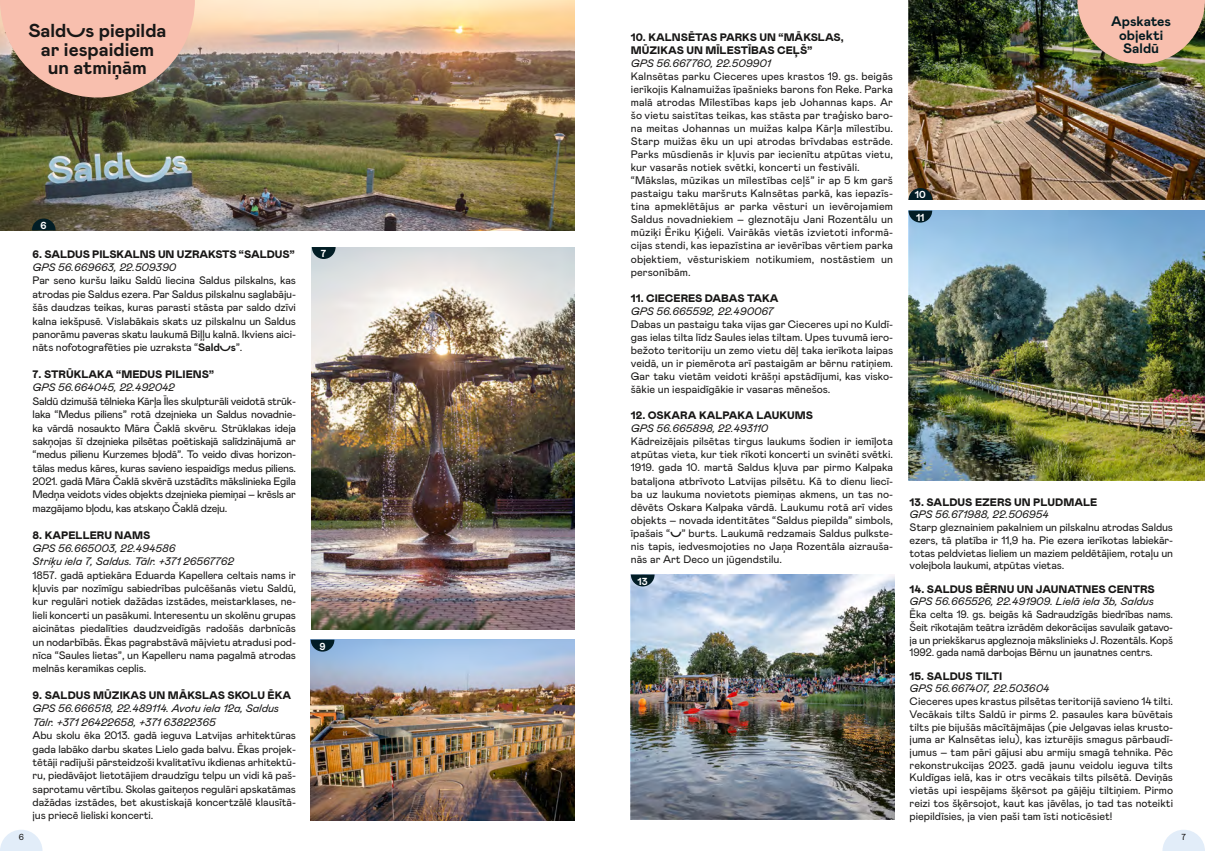
<style>
.page{position:relative;width:1205px;height:851px;background:#fff}
.page>*{position:absolute;margin:0;border:0;box-sizing:border-box;transform-origin:0 0}
.t1{font:700 18.75px/18.8px "Mabry Pro";color:#181716;text-align:center}
.t2{font:700 13.75px/13.8px "Mabry Pro";color:#031a20;text-align:center}
.t3{font:10.88px/13px "Mabry Pro";letter-spacing:.005em;color:#181716;text-align:justify}
.t4{font:italic 10.88px/13.4px "Mabry Pro";color:#181716}
.t5{font:900 10.88px/13px "Mabry Pro";color:#181716}
.t6{font:700 10.12px "Mabry Pro";color:#fff}
.t7{font:8.75px "Mabry Pro";color:#181716}
.s1{font-family:"Overpriced Mabry"}
.s2{font-family:"Overpriced Mabry";font-weight:700}
</style>
<div class="page">
<svg style="left:1162px;top:830px;width:43px;height:20px"></svg>
<img style="left:908px;top:0;width:297px;height:199px">
<img style="left:908px;top:210px;width:297px;height:270px">
<img style="left:0;top:0;width:574px;height:230px">
<svg style="left:0;top:830px;width:43px;height:20px"></svg>
<svg style="left:0;top:0;width:195px;height:97px;background:#d8aa9a"></svg>
<svg style="left:1077px;top:0;width:128px;height:64px;background:#d6ad93"></svg>
<img style="left:312px;top:247px;width:262px;height:382px">
<img style="left:311px;top:639px;width:263px;height:181px">
<svg style="left:32px;top:218px;width:24px;height:12px"></svg>
<svg style="left:908px;top:188px;width:24px;height:12px"></svg>
<svg style="left:312px;top:247px;width:24px;height:12px"></svg>
<svg style="left:908px;top:210px;width:24px;height:12px"></svg>
<img style="left:631px;top:574px;width:264px;height:245px">
<svg style="left:631px;top:574px;width:23px;height:12px"></svg>
<svg style="left:311px;top:639px;width:23px;height:12px"></svg>
<h1 class="t1" style="left:28px;top:20px;width:140px"><span class="s1">Saldus</span> piepilda ar iespaidiem un atmiņām</h1>
<p class="t5" style="left:631px;top:30px;width:214px">10. KALNSĒTAS PARKS UN “MĀKSLAS,<br>MŪZIKAS UN MĪLESTĪBAS CEĻŠ”</p>
<p class="t4" style="left:631px;top:56px;width:141px">GPS 56.667760, 22.509901</p>
<p class="t3" style="left:631px;top:69px;width:264px;text-align:left">Kalnsētas parku Cieceres upes krastos 19. gs. beigās ierīkojis Kalnamuižas īpašnieks barons fon Reke. Parka malā atrodas Mīlestības kaps jeb Johannas kaps. Ar šo vietu saistītas teikas, kas stāsta par traģisko baro&shy;na meitas Johannas un muižas kalpa Kārļa mīlestību.<br>Starp muižas ēku un upi atrodas brīvdabas estrāde.<br>Parks mūsdienās ir kļuvis par iecienītu atpūtas vietu, kur vasarās notiek svētki, koncerti un festivāli. “Mākslas, mūzikas un mīlestības ceļš” ir ap 5 km garš pastaigu taku maršruts Kalnsētas parkā, kas iepazīs&shy;tina apmeklētājus ar parka vēsturi un ievērojamiem Saldus novadniekiem – gleznotāju Jani Rozentālu un mūziķi Ēriku Ķiģeli. Vairākās vietās izvietoti informā&shy;cijas stendi, kas iepazīstina ar ievērības vērtiem parka objektiem, vēsturiskiem notikumiem, nostāstiem un personībām.</p>
<p class="t5" style="left:631px;top:291px;width:149px">11. CIECERES DABAS TAKA</p>
<p class="t4" style="left:631px;top:304px;width:144px">GPS 56.665592, 22.490067</p>
<p class="t3" style="left:631px;top:317px;width:264px">Dabas un pastaigu taka vijas gar Cieceres upi no Kuldī&shy;gas ielas tilta līdz Saules ielas tiltam. Upes tuvumā iero&shy;bežoto teritoriju un zemo vietu dēļ taka ierīkota laipas veidā, un ir piemērota arī pastaigām ar bērnu ratiņiem.<br>Gar taku vietām veidoti krāšņi apstādījumi, kas visko&shy;šākie un iespaidīgākie ir vasaras mēnešos.</p>
<p class="t5" style="left:631px;top:408px;width:184px">12. OSKARA KALPAKA LAUKUMS</p>
<p class="t4" style="left:631px;top:421px;width:139px">GPS 56.665898, 22.493110</p>
<p class="t3" style="left:631px;top:434px;width:264px">Kādreizējais pilsētas tirgus laukums šodien ir iemīļota atpūtas vieta, kur tiek rīkoti koncerti un svinēti svētki.<br>1919. gada 10. martā Saldus kļuva par pirmo Kalpaka bataljona atbrīvoto Latvijas pilsētu. Kā to dienu liecī&shy;ba uz laukuma novietots piemiņas akmens, un tas no&shy;dēvēts Oskara Kalpaka vārdā. Laukumu rotā arī vides objekts – novada identitātes “Saldus piepilda” simbols, īpašais “<span class="s2">u</span>” burts. Laukumā redzamais Saldus pulkste&shy;nis tapis, iedvesmojoties no Jaņa Rozentāla aizrauša&shy;nās ar Art Deco un jūgendstilu.</p>
<p class="t6" style="left:41px;top:218px;width:8px">6</p>
<p class="t6" style="left:321px;top:246px;width:7px">7</p>
<p class="t5" style="left:33px;top:247px;width:264px">6. SALDUS PILSKALNS UN UZRAKSTS “SALDUS”</p>
<p class="t4" style="left:33px;top:260px;width:145px">GPS 56.669663, 22.509390</p>
<p class="t3" style="left:33px;top:273px;width:265px;line-height:13.4px">Par seno kuršu laiku Saldū liecina Saldus pilskalns, kas atrodas pie Saldus ezera. Par Saldus pilskalnu saglabāju&shy;šās daudzas teikas, kuras parasti stāsta par saldo dzīvi kalna iekšpusē. Vislabākais skats uz pilskalnu un Saldus panorāmu paveras skatu laukumā Biļļu kalnā. Ikviens aici&shy;nāts nofotografēties pie uzraksta “<span class="s2">Saldus</span>”.</p>
<p class="t5" style="left:33px;top:367px;width:183px">7. STRŪKLAKA “MEDUS PILIENS”</p>
<p class="t4" style="left:33px;top:380px;width:144px">GPS 56.664045, 22.492042</p>
<p class="t3" style="left:33px;top:394px;width:265px;line-height:13.4px">Saldū dzimušā tēlnieka Kārļa Īles skulpturāli veidotā strūk&shy;laka “Medus piliens” rotā dzejnieka un Saldus novadnie&shy;ka vārdā nosaukto Māra Čaklā skvēru. Strūklakas ideja sakņojas šī dzejnieka pilsētas poētiskajā salīdzinājumā ar “medus pilienu Kurzemes bļodā”. To veido divas horizon&shy;tālas medus kāres, kuras savieno iespaidīgs medus piliens.<br>2021. gadā Māra Čaklā skvērā uzstādīts mākslinieka Egila Medņa veidots vides objekts dzejnieka piemiņai – krēsls ar mazgājamo bļodu, kas atskaņo Čaklā dzeju.</p>
<p class="t5" style="left:33px;top:528px;width:119px">8. KAPELLERU NAMS</p>
<p class="t4" style="left:33px;top:541px;width:203px">GPS 56.665003, 22.494586<br>Striķu iela 7, Saldus. Tālr. +371 26567762</p>
<p class="t3" style="left:33px;top:567px;width:265px;line-height:13.4px">1857. gadā aptiekāra Eduarda Kapellera celtais nams ir kļuvis par nozīmīgu sabiedrības pulcēšanās vietu Saldū, kur regulāri notiek dažādas izstādes, meistarklases, ne&shy;lieli koncerti un pasākumi. Interesentu un skolēnu grupas aicinātas piedalīties daudzveidīgās radošās darbnīcās un nodarbībās. Ēkas pagrabstāvā mājvietu atradusi pod&shy;nīca “Saules lietas”, un Kapelleru nama pagalmā atrodas melnās keramikas ceplis.</p>
<p class="t5" style="left:33px;top:688px;width:260px">9. SALDUS MŪZIKAS UN MĀKSLAS SKOLU ĒKA</p>
<p class="t4" style="left:33px;top:701px;width:248px">GPS 56.666518, 22.489114. Avotu iela 12a, Saldus<br>Tālr. +371 26422658, +371 63822365</p>
<p class="t3" style="left:33px;top:728px;width:265px;line-height:13.4px">Abu skolu ēka 2013. gadā ieguva Latvijas arhitektūras gada labāko darbu skates Lielo gada balvu. Ēkas projek&shy;tētāji radījuši pārsteidzoši kvalitatīvu ikdienas arhitektū&shy;ru, piedāvājot lietotājiem draudzīgu telpu un vidi kā paš&shy;saprotamu vērtību. Skolas gaiteņos regulāri apskatāmas dažādas izstādes, bet akustiskajā koncertzālē klausītā&shy;jus priecē lieliski koncerti.</p>
<p class="t6" style="left:637px;top:573px;width:12px">13</p>
<p class="t6" style="left:319px;top:638px;width:8px">9</p>
<p class="t7" style="left:19px;top:831px;width:7px">6</p>
<p class="t6" style="left:915px;top:188px;width:12px">10</p>
<p class="t6" style="left:916px;top:210px;width:10px">11</p>
<p class="t2" style="left:1111px;top:14px;width:61px">Apskates objekti<br>Saldū</p>
<p class="t5" style="left:909px;top:495px;width:189px">13. SALDUS EZERS UN PLUDMALE</p>
<p class="t4" style="left:909px;top:507px;width:141px">GPS 56.671988, 22.506954</p>
<p class="t3" style="left:909px;top:520px;width:265px">Starp gleznainiem pakalniem un pilskalnu atrodas Saldus ezers, tā platība ir 11,9 ha. Pie ezera ierīkotas labiekār&shy;totas peldvietas lieliem un maziem peldētājiem, rotaļu un volejbola laukumi, atpūtas vietas.</p>
<p class="t5" style="left:909px;top:582px;width:247px">14. SALDUS BĒRNU UN JAUNATNES CENTRS</p>
<p class="t4" style="left:909px;top:594px;width:246px">GPS 56.665526, 22.491909. Lielā iela 3b, Saldus</p>
<p class="t3" style="left:909px;top:607px;width:265px">Ēka celta 19. gs. beigās kā Sadraudzīgās biedrības nams.<br>Šeit rīkotajām teātra izrādēm dekorācijas savulaik gatavo&shy;ja un priekškarus apgleznoja mākslinieks J. Rozentāls. Kopš 1992. gada namā darbojas Bērnu un jaunatnes centrs.</p>
<p class="t5" style="left:909px;top:669px;width:94px">15. SALDUS TILTI</p>
<p class="t4" style="left:909px;top:681px;width:141px">GPS 56.667407, 22.503604</p>
<p class="t3" style="left:909px;top:694px;width:265px">Cieceres upes krastus pilsētas teritorijā savieno 14 tilti.<br>Vecākais tilts Saldū ir pirms 2. pasaules kara būvētais tilts pie bijušās mācītājmājas (pie Jelgavas ielas krusto&shy;juma ar Kalnsētas ielu), kas izturējis smagus pārbaudī&shy;jumus – tam pāri gājusi abu armiju smagā tehnika. Pēc rekonstrukcijas 2023. gadā jaunu veidolu ieguva tilts Kuldīgas ielā, kas ir otrs vecākais tilts pilsētā. Deviņās vietās upi iespējams šķērsot pa gājēju tiltiņiem. Pirmo reizi tos šķērsojot, kaut kas jāvēlas, jo tad tas noteikti piepildīsies, ja vien paši tam īsti noticēsiet!</p>
<p class="t7" style="left:1181px;top:831px;width:6px">7</p>
</div>
